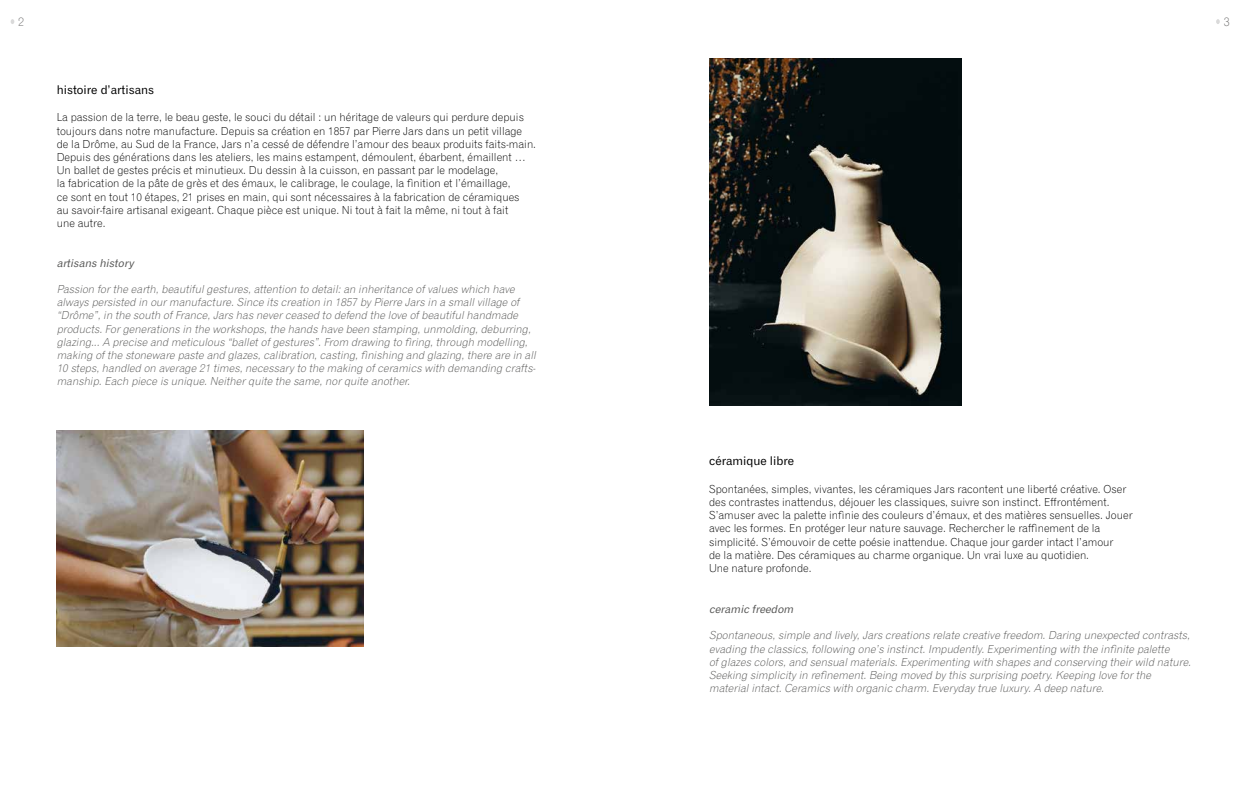
<style>
.page{position:relative;width:1248px;height:794px;background:#fff}
.page>*{position:absolute;margin:0;border:0;box-sizing:border-box;transform-origin:0 0}
.t1{font:12px "Gothic 720 BT Roman B";color:#000}
.t2{font:12px "Gothic 720 BT Light B";color:#706f6f}
.t3{font:11px/13.2px "Gothic 720 BT Light B";color:#000}
.t4{font:italic 11px/13.2px "Gothic 720 BT Light B";color:#575756}
.t5{font:italic 11px "Gothic 720 BT Roman B";color:#575756}
</style>
<div class="page">
<svg style="left:1216px;top:19px;width:3px;height:5px"></svg>
<svg style="left:11px;top:19px;width:3px;height:5px"></svg>
<img style="left:709px;top:58px;width:252px;height:347px">
<img style="left:57px;top:430px;width:306px;height:216px">
<p class="t2" style="left:18px;top:14px;width:8px">2</p>
<p class="t2" style="left:1223px;top:14px;width:8px">3</p>
<p class="t1" style="left:57px;top:82px;width:99px">histoire d’artisans</p>
<p class="t3" style="left:57px;top:111px;width:480px">La passion de la terre, le beau geste, le souci du détail : un héritage de valeurs qui perdure depuis toujours dans notre manufacture. Depuis sa création en 1857 par Pierre Jars dans un petit village de la Drôme, au Sud de la France, Jars n’a cessé de défendre l’amour des beaux produits faits-main.<br>Depuis des générations dans les ateliers, les mains estampent, démoulent, ébarbent, émaillent … Un ballet de gestes précis et minutieux. Du dessin à la cuisson, en passant par le modelage,<br>la fabrication de la pâte de grès et des émaux, le calibrage, le coulage, la finition et l’émaillage,<br>ce sont en tout 10 étapes, 21 prises en main, qui sont nécessaires à la fabrication de céramiques<br>au savoir-faire artisanal exigeant. Chaque pièce est unique. Ni tout à fait la même, ni tout à fait<br>une autre.</p>
<p class="t5" style="left:57px;top:256px;width:81px">artisans history</p>
<p class="t4" style="left:57px;top:282px;width:483px">Passion forthe earth,beautifulgestures,attention to detail:an inheritance ofvalues which have always persisted in ourmanufacture.Since its creation in 1857 byPierre Jars in a smallvillage of “Drôme”,in the south ofFrance,Jars has neverceased to defend the love ofbeautifulhandmade products.Forgenerations in the workshops,the hands have been stamping,unmolding,deburring, glazing...A precise and meticulous “balletofgestures”.From drawing to firing,through modelling, making ofthe stoneware paste and glazes,calibration,casting,finishing and glazing,there are in all 10 steps,handled on average 21 times,necessaryto the making ofceramics with demanding crafts&shy;manship.Each piece is unique.Neitherquite the same,norquite another.</p>
<p class="t1" style="left:709px;top:453px;width:86px">céramique libre</p>
<p class="t3" style="left:709px;top:482px;width:425px">Spontanées, simples, vivantes, les céramiques Jars racontent une liberté créative. Oser des contrastes inattendus, déjouer les classiques, suivre son instinct. Effrontément.<br>S’amuser avec la palette infinie des couleurs d’émaux, et des matières sensuelles. Jouer avec les formes. En protéger leur nature sauvage. Rechercher le raffinement de la simplicité. S’émouvoir de cette poésie inattendue. Chaque jour garder intact l’amour<br>de la matière. Des céramiques au charme organique. Un vrai luxe au quotidien.<br>Une nature profonde.</p>
<p class="t5" style="left:709px;top:602px;width:88px">ceramic freedom</p>
<p class="t4" style="left:709px;top:628px;width:486px">Spontaneous,simple and lively,Jars creations relate creative freedom.Daring unexpected contrasts, evading the classics,following one’s instinct.Impudently.Experimenting with the infinite palette ofglazes colors,and sensualmaterials.Experimenting with shapes and conserving theirwild nature.<br>Seeking simplicityin refinement.Being moved bythis surprising poetry.Keeping love forthe materialintact.Ceramics with organic charm.Everydaytrue luxury.A deep nature.</p>
</div>
